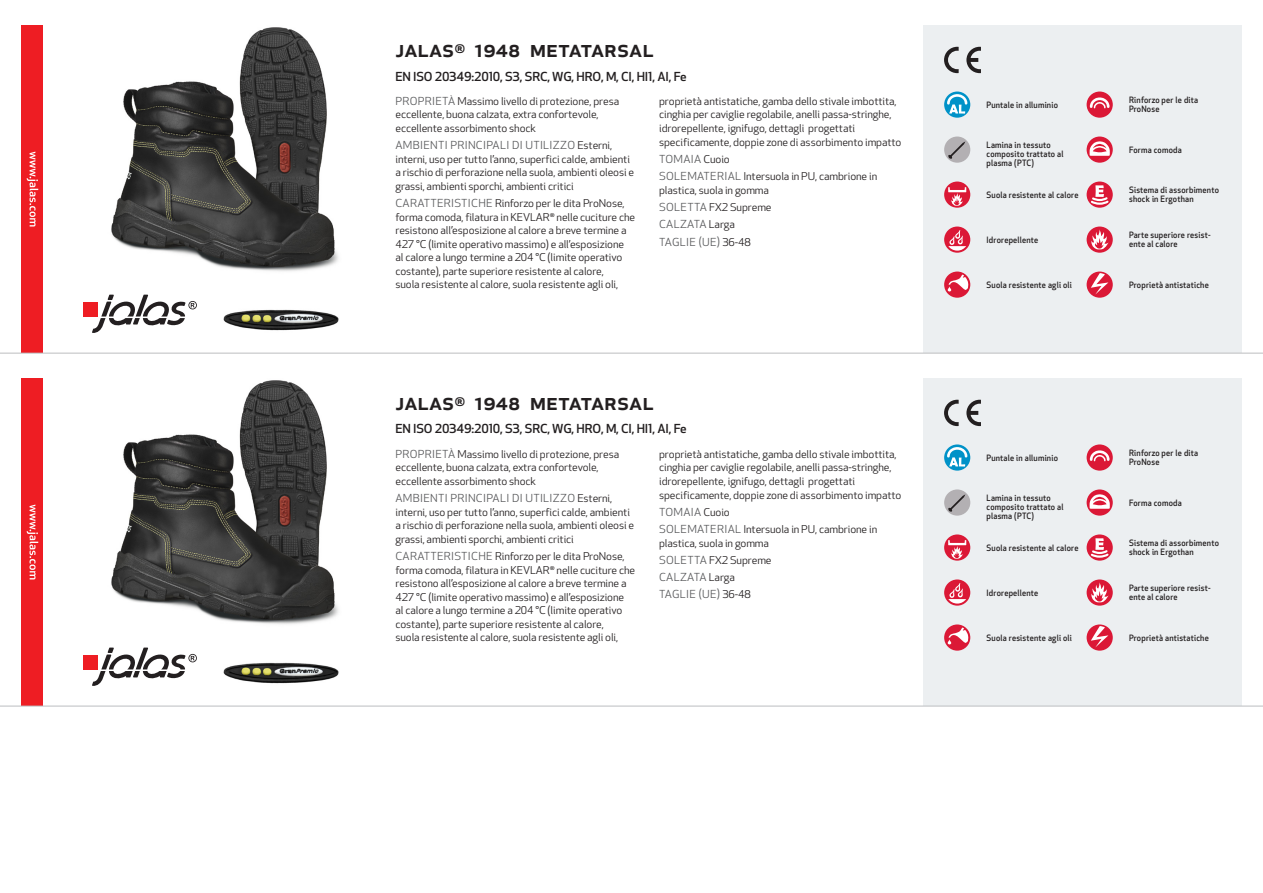
<style>
.page{position:relative;width:1263px;height:893px;background:#fff}
.page>*{position:absolute;margin:0;border:0;box-sizing:border-box;transform-origin:0 0}
.Produkt_namn{font:500 24px "Apex New";color:#231f20}
.Ingress{font:500 12.15px "Apex New";letter-spacing:-.015em;color:#231f20;scale:1.06 1}
.Funktion{font:10.8px/17.2px "Apex New";letter-spacing:.025em;color:#57585a;scale:1.06 1}
.Funktion-2{font:10.5px/13.6px "Apex New";letter-spacing:-.01em;color:#231f20;scale:1.06 1}
.Funktion_body{font:500 8.55px/9px "Apex New";letter-spacing:.025em;color:#231f20;scale:.95 1}
.s1{font-size:10.5px;color:#231f20}
.s2{font-size:10.8px;color:#57585a}
</style>
<div class="page">
<img style="left:111px;top:27px;width:228px;height:244px">
<div style="left:83px;top:302px;width:15px;height:14px;background:#ee1d23"></div>
<svg style="left:92px;top:295px;width:105px;height:38px"></svg>
<img style="left:223px;top:309px;width:116px;height:22px">
<div style="left:21px;top:26px;width:22px;height:327px;background:#ee1d23"></div>
<svg style="left:27px;top:152px;width:11px;height:75px"></svg>
<div style="left:923px;top:26px;width:319px;height:327px;background:#eceff1"></div>
<svg style="left:966px;top:47px;width:15px;height:26px"></svg>
<svg style="left:944px;top:47px;width:15px;height:26px"></svg>
<svg style="left:944px;top:92px;width:26px;height:26px"></svg>
<svg style="left:947px;top:94px;width:20px;height:20px"></svg>
<div style="left:944px;top:137px;width:26px;height:26px;background:#b3b0b3;border-radius:50%"></div>
<svg style="left:948px;top:141px;width:17px;height:18px"></svg>
<div style="left:944px;top:182px;width:26px;height:26px;background:#db1836;border-radius:50%"></div>
<svg style="left:948px;top:187px;width:18px;height:19px"></svg>
<div style="left:944px;top:227px;width:26px;height:26px;background:#db1836;border-radius:50%"></div>
<svg style="left:948px;top:230px;width:18px;height:21px"></svg>
<svg style="left:944px;top:272px;width:26px;height:26px"></svg>
<svg style="left:948px;top:275px;width:20px;height:17px"></svg>
<div style="left:1086px;top:92px;width:27px;height:26px;background:#db1836;border-radius:50%"></div>
<svg style="left:1090px;top:97px;width:19px;height:11px"></svg>
<svg style="left:1086px;top:137px;width:27px;height:26px"></svg>
<svg style="left:1089px;top:141px;width:21px;height:15px"></svg>
<svg style="left:1086px;top:182px;width:27px;height:26px"></svg>
<svg style="left:1089px;top:185px;width:21px;height:21px"></svg>
<svg style="left:1086px;top:227px;width:27px;height:26px"></svg>
<svg style="left:1091px;top:229px;width:17px;height:21px"></svg>
<svg style="left:1086px;top:272px;width:27px;height:26px"></svg>
<svg style="left:1091px;top:273px;width:17px;height:22px"></svg>
<img style="left:111px;top:380px;width:228px;height:244px">
<div style="left:83px;top:654px;width:15px;height:15px;background:#ee1d23"></div>
<svg style="left:92px;top:648px;width:105px;height:38px"></svg>
<img style="left:223px;top:662px;width:116px;height:22px">
<div style="left:21px;top:378px;width:22px;height:328px;background:#ee1d23"></div>
<svg style="left:27px;top:505px;width:11px;height:74px"></svg>
<div style="left:923px;top:378px;width:319px;height:328px;background:#eceff1"></div>
<svg style="left:966px;top:400px;width:15px;height:26px"></svg>
<svg style="left:944px;top:400px;width:15px;height:26px"></svg>
<svg style="left:944px;top:444px;width:26px;height:27px"></svg>
<svg style="left:947px;top:447px;width:20px;height:19px"></svg>
<div style="left:944px;top:489px;width:26px;height:27px;background:#b3b0b3;border-radius:50%"></div>
<svg style="left:948px;top:494px;width:17px;height:18px"></svg>
<svg style="left:944px;top:534px;width:26px;height:27px"></svg>
<svg style="left:948px;top:540px;width:18px;height:19px"></svg>
<svg style="left:944px;top:579px;width:26px;height:27px"></svg>
<svg style="left:948px;top:583px;width:18px;height:21px"></svg>
<svg style="left:944px;top:624px;width:26px;height:27px"></svg>
<svg style="left:948px;top:627px;width:20px;height:17px"></svg>
<svg style="left:1086px;top:444px;width:27px;height:27px"></svg>
<svg style="left:1090px;top:450px;width:19px;height:11px"></svg>
<svg style="left:1086px;top:489px;width:27px;height:27px"></svg>
<svg style="left:1089px;top:494px;width:21px;height:15px"></svg>
<svg style="left:1086px;top:534px;width:27px;height:27px"></svg>
<svg style="left:1089px;top:538px;width:21px;height:21px"></svg>
<svg style="left:1086px;top:579px;width:27px;height:27px"></svg>
<svg style="left:1091px;top:582px;width:17px;height:20px"></svg>
<svg style="left:1086px;top:624px;width:27px;height:27px"></svg>
<svg style="left:1091px;top:626px;width:17px;height:21px"></svg>
<hr style="left:0;top:353px;width:1263px;height:1px;background:#bcbdc0">
<hr style="left:0;top:706px;width:1263px;height:1px;background:#bcbdc0">
<p class="Produkt_namn" style="left:395px;top:33px;width:260px">JALAS<sup>®</sup> 1948 METATARSAL</p>
<p class="Ingress" style="left:395px;top:68px;width:276px">EN ISO 20349:2010, S3, SRC, WG, HRO, M, CI, HI1, AI, Fe</p>
<p class="Funktion-2" style="left:659px;top:94px;width:230px">proprietà antistatiche, gamba dello stivale imbottita, cinghia per caviglie regolabile, anelli passa-stringhe, idrorepellente, ignifugo, dettagli progettati specificamente, doppie zone di assorbimento impatto</p>
<p class="Funktion" style="left:659px;top:150px;width:68px">TOMAIA <span class="s1">Cuoio</span></p>
<p class="Funktion-2" style="left:659px;top:169px;width:207px"><span class="s2">SOLEMATERIAL</span> Intersuola in PU, cambrione in plastica, suola in gomma</p>
<p class="Funktion-2" style="left:659px;top:200px;width:108px"><span class="s2">SOLETTA</span> FX2 Supreme</p>
<p class="Funktion" style="left:659px;top:216px;width:88px">CALZATA <span class="s1">Larga<br></span>TAGLIE (UE) <span class="s1">36-48</span></p>
<p class="Funktion-2" style="left:395px;top:94px;width:213px"><span class="s2">PROPRIETÀ</span> Massimo livello di protezione, presa eccellente, buona calzata, extra confortevole, eccellente assorbimento shock</p>
<p class="Funktion" style="left:395px;top:137px;width:206px">AMBIENTI PRINCIPALI DI UTILIZZO <span class="s1">Esterni,</span></p>
<p class="Funktion-2" style="left:395px;top:152px;width:227px">interni, uso per tutto l’anno, superfici calde, ambienti a rischio di perforazione nella suola, ambienti oleosi e grassi, ambienti sporchi, ambienti critici</p>
<p class="Funktion-2" style="left:395px;top:197px;width:228px"><span class="s2">CARATTERISTICHE</span> Rinforzo per le dita ProNose, forma comoda, filatura in KEVLAR<sup>®</sup> nelle cuciture che resistono all’esposizione al calore a breve termine a 427 °C (limite operativo massimo) e all’esposizione<br>al calore a lungo termine a 204 °C (limite operativo costante), parte superiore resistente al calore,<br>suola resistente al calore, suola resistente agli oli,</p>
<p class="Produkt_namn" style="left:395px;top:385px;width:260px">JALAS<sup>®</sup> 1948 METATARSAL</p>
<p class="Ingress" style="left:395px;top:421px;width:276px">EN ISO 20349:2010, S3, SRC, WG, HRO, M, CI, HI1, AI, Fe</p>
<p class="Funktion-2" style="left:659px;top:447px;width:230px">proprietà antistatiche, gamba dello stivale imbottita, cinghia per caviglie regolabile, anelli passa-stringhe, idrorepellente, ignifugo, dettagli progettati specificamente, doppie zone di assorbimento impatto</p>
<p class="Funktion" style="left:659px;top:503px;width:68px">TOMAIA <span class="s1">Cuoio</span></p>
<p class="Funktion-2" style="left:659px;top:522px;width:207px"><span class="s2">SOLEMATERIAL</span> Intersuola in PU, cambrione in plastica, suola in gomma</p>
<p class="Funktion-2" style="left:659px;top:553px;width:108px"><span class="s2">SOLETTA</span> FX2 Supreme</p>
<p class="Funktion" style="left:659px;top:569px;width:88px">CALZATA <span class="s1">Larga<br></span>TAGLIE (UE) <span class="s1">36-48</span></p>
<p class="Funktion-2" style="left:395px;top:447px;width:213px"><span class="s2">PROPRIETÀ</span> Massimo livello di protezione, presa eccellente, buona calzata, extra confortevole, eccellente assorbimento shock</p>
<p class="Funktion" style="left:395px;top:490px;width:206px">AMBIENTI PRINCIPALI DI UTILIZZO <span class="s1">Esterni,</span></p>
<p class="Funktion-2" style="left:395px;top:505px;width:227px">interni, uso per tutto l’anno, superfici calde, ambienti a rischio di perforazione nella suola, ambienti oleosi e grassi, ambienti sporchi, ambienti critici</p>
<p class="Funktion-2" style="left:395px;top:550px;width:228px"><span class="s2">CARATTERISTICHE</span> Rinforzo per le dita ProNose, forma comoda, filatura in KEVLAR<sup>®</sup> nelle cuciture che resistono all’esposizione al calore a breve termine a 427 °C (limite operativo massimo) e all’esposizione<br>al calore a lungo termine a 204 °C (limite operativo costante), parte superiore resistente al calore,<br>suola resistente al calore, suola resistente agli oli,</p>
<p class="Funktion_body" style="left:986px;top:100px;width:77px">Puntale in alluminio</p>
<p class="Funktion_body" style="left:986px;top:140px;width:83px">Lamina in tessuto composito trattato al plasma (PTC)</p>
<p class="Funktion_body" style="left:986px;top:190px;width:98px">Suola resistente al calore</p>
<p class="Funktion_body" style="left:986px;top:235px;width:56px">Idrorepellente</p>
<p class="Funktion_body" style="left:986px;top:280px;width:91px">Suola resistente agli oli</p>
<p class="Funktion_body" style="left:1129px;top:96px;width:74px">Rinforzo per le dita<br>ProNose</p>
<p class="Funktion_body" style="left:1129px;top:145px;width:57px">Forma comoda</p>
<p class="Funktion_body" style="left:1129px;top:186px;width:96px">Sistema di assorbimento shock in Ergothan</p>
<p class="Funktion_body" style="left:1129px;top:231px;width:87px">Parte superiore resist&shy;ente al calore</p>
<p class="Funktion_body" style="left:1129px;top:280px;width:85px">Proprietà antistatiche</p>
<p class="Funktion_body" style="left:986px;top:453px;width:77px">Puntale in alluminio</p>
<p class="Funktion_body" style="left:986px;top:493px;width:83px">Lamina in tessuto composito trattato al plasma (PTC)</p>
<p class="Funktion_body" style="left:986px;top:543px;width:98px">Suola resistente al calore</p>
<p class="Funktion_body" style="left:986px;top:588px;width:56px">Idrorepellente</p>
<p class="Funktion_body" style="left:986px;top:633px;width:91px">Suola resistente agli oli</p>
<p class="Funktion_body" style="left:1129px;top:449px;width:74px">Rinforzo per le dita<br>ProNose</p>
<p class="Funktion_body" style="left:1129px;top:498px;width:57px">Forma comoda</p>
<p class="Funktion_body" style="left:1129px;top:539px;width:96px">Sistema di assorbimento shock in Ergothan</p>
<p class="Funktion_body" style="left:1129px;top:584px;width:87px">Parte superiore resist&shy;ente al calore</p>
<p class="Funktion_body" style="left:1129px;top:633px;width:85px">Proprietà antistatiche</p>
</div>
